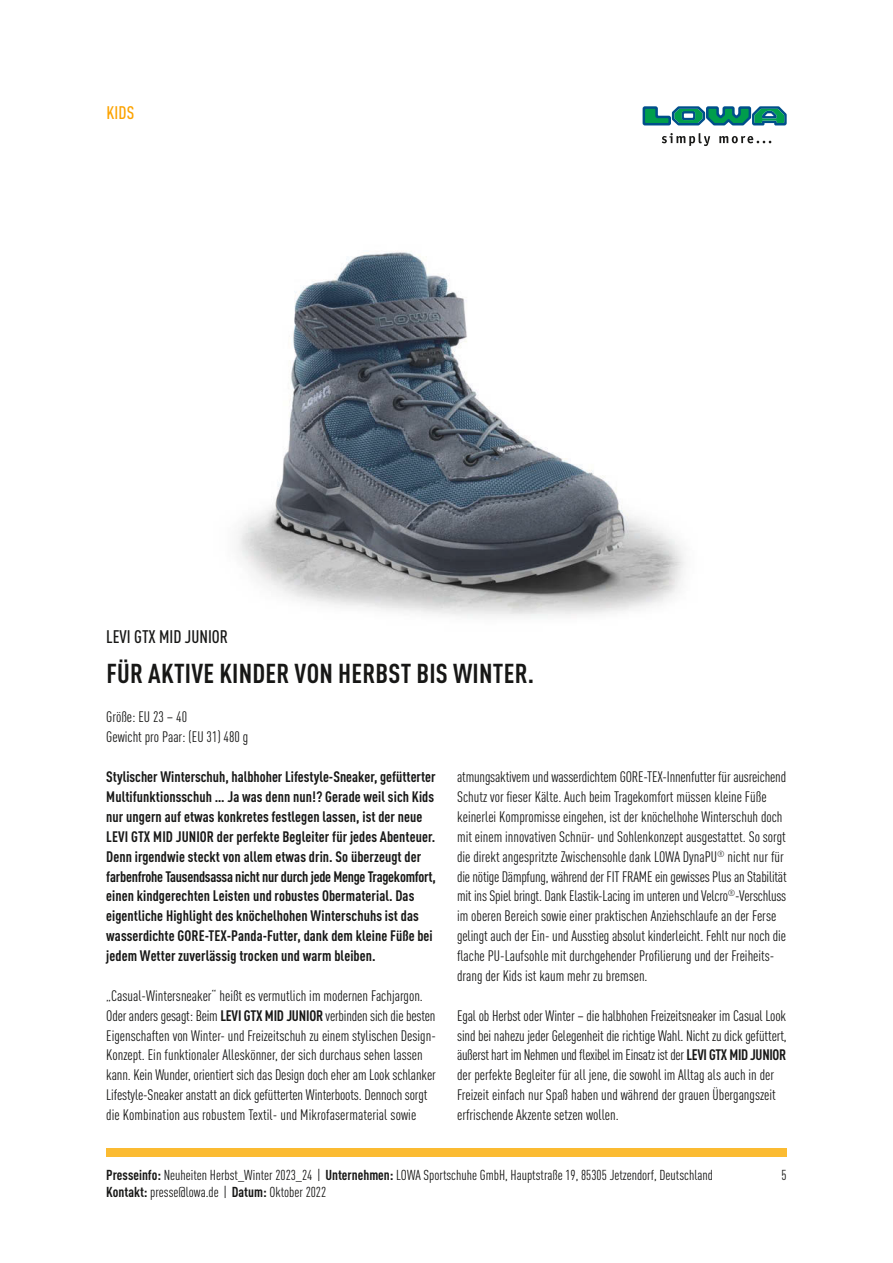
<style>
.page{position:relative;width:893px;height:1263px;background:#fff}
.page>*{position:absolute;margin:0;border:0;box-sizing:border-box;transform-origin:0 0}
.t1{font:700 condensed 27px "DIN Pro";letter-spacing:.01em;color:#171716}
.t2{font:500 condensed 18px "DIN Pro";color:#171716}
.t3{font:500 condensed 18px "DIN Pro";color:#fca300}
.t4{font:condensed 15px/19.8px "DIN Pro";color:#171716}
.t5{font:700 condensed 15px/19.8px "DIN Pro";letter-spacing:.005em;color:#171716}
.t6{font:condensed 14.25px/17.1px "DIN Pro";color:#171716}
.s1{font-weight:700}
</style>
<div class="page">
<img style="left:238px;top:252px;width:447px;height:365px">
<div style="left:106px;top:1148px;width:681px;height:9px;background:#fbbb32"></div>
<svg style="left:643px;top:106px;width:144px;height:19px"></svg>
<svg style="left:662px;top:133px;width:48px;height:13px"></svg>
<svg style="left:719px;top:136px;width:52px;height:7px"></svg>
<p class="t3" style="left:106px;top:102px;width:29px">KIDS</p>
<p class="t2" style="left:106px;top:626px;width:123px">LEVI GTX MID JUNIOR</p>
<h1 class="t1" style="left:106px;top:657px;width:429px">FÜR AKTIVE KINDER VON HERBST BIS WINTER.</h1>
<p class="t4" style="left:106px;top:707px;width:143px">Größe: EU 23 – 40<br>Gewicht pro Paar: (EU 31) 480 g</p>
<p class="t5" style="left:106px;top:767px;width:331px">Stylischer Winterschuh, halbhoher Lifestyle-Sneaker, gefütterter Multifunktionsschuh … Ja was denn nun!? Gerade weil sich Kids nur ungern auf etwas konkretes festlegen lassen, ist der neue LEVI GTX MID JUNIOR der perfekte Begleiter für jedes Abenteuer.<br>Denn irgendwie steckt von allem etwas drin. So überzeugt der farbenfrohe Tausendsassa nicht nur durch jede Menge Tragekomfort, einen kindgerechten Leisten und robustes Obermaterial. Das eigentliche Highlight des knöchelhohen Winterschuhs ist das wasserdichte GORE-TEX-Panda-Futter, dank dem kleine Füße bei jedem Wetter zuverlässig trocken und warm bleiben.</p>
<p class="t4" style="left:106px;top:985px;width:331px">„Casual-Wintersneaker“ heißt es vermutlich im modernen Fachjargon.<br>Oder anders gesagt: Beim <span class="s1">LEVI GTX MID JUNIOR</span> verbinden sich die besten Eigenschaften von Winter- und Freizeitschuh zu einem stylischen Design-Konzept. Ein funktionaler Alleskönner, der sich durchaus sehen lassen kann. Kein Wunder, orientiert sich das Design doch eher am Look schlanker Lifestyle-Sneaker anstatt an dick gefütterten Winterboots. Dennoch sorgt die Kombination aus robustem Textil- und Mikrofasermaterial sowie</p>
<p class="t4" style="left:457px;top:767px;width:331px">atmungsaktivem und wasserdichtem GORE-TEX-Innenfutter für ausreichend Schutz vor fieser Kälte. Auch beim Tragekomfort müssen kleine Füße keinerlei Kompromisse eingehen, ist der knöchelhohe Winterschuh doch mit einem innovativen Schnür- und Sohlenkonzept ausgestattet. So sorgt die direkt angespritzte Zwischensohle dank LOWA DynaPU<sup>®</sup> nicht nur für die nötige Dämpfung, während der FIT FRAME ein gewisses Plus an Stabilität mit ins Spiel bringt. Dank Elastik-Lacing im unteren und Velcro<sup>®</sup>-Verschluss im oberen Bereich sowie einer praktischen Anziehschlaufe an der Ferse gelingt auch der Ein- und Ausstieg absolut kinderleicht. Fehlt nur noch die flache PU-Laufsohle mit durchgehender Profilierung und der Freiheits&shy;drang der Kids ist kaum mehr zu bremsen.</p>
<p class="t4" style="left:457px;top:1005px;width:331px">Egal ob Herbst oder Winter – die halbhohen Freizeitsneaker im Casual Look sind bei nahezu jeder Gelegenheit die richtige Wahl. Nicht zu dick gefüttert, äußerst hart im Nehmen und flexibel im Einsatz ist der <span class="s1">LEVI GTX MID JUNIOR </span>der perfekte Begleiter für all jene, die sowohl im Alltag als auch in der Freizeit einfach nur Spaß haben und während der grauen Übergangszeit erfrischende Akzente setzen wollen.</p>
<p class="t6" style="left:106px;top:1166px;width:608px"><span class="s1">Presseinfo:</span> Neuheiten Herbst_Winter 2023_24 | <span class="s1">Unternehmen:</span> LOWA Sportschuhe GmbH, Hauptstraße 19, 85305 Jetzendorf, Deutschland<br><span class="s1">Kontakt:</span> presse@lowa.de | <span class="s1">Datum:</span> Oktober 2022</p>
<p class="t6" style="left:781px;top:1166px;width:7px">5</p>
</div>
